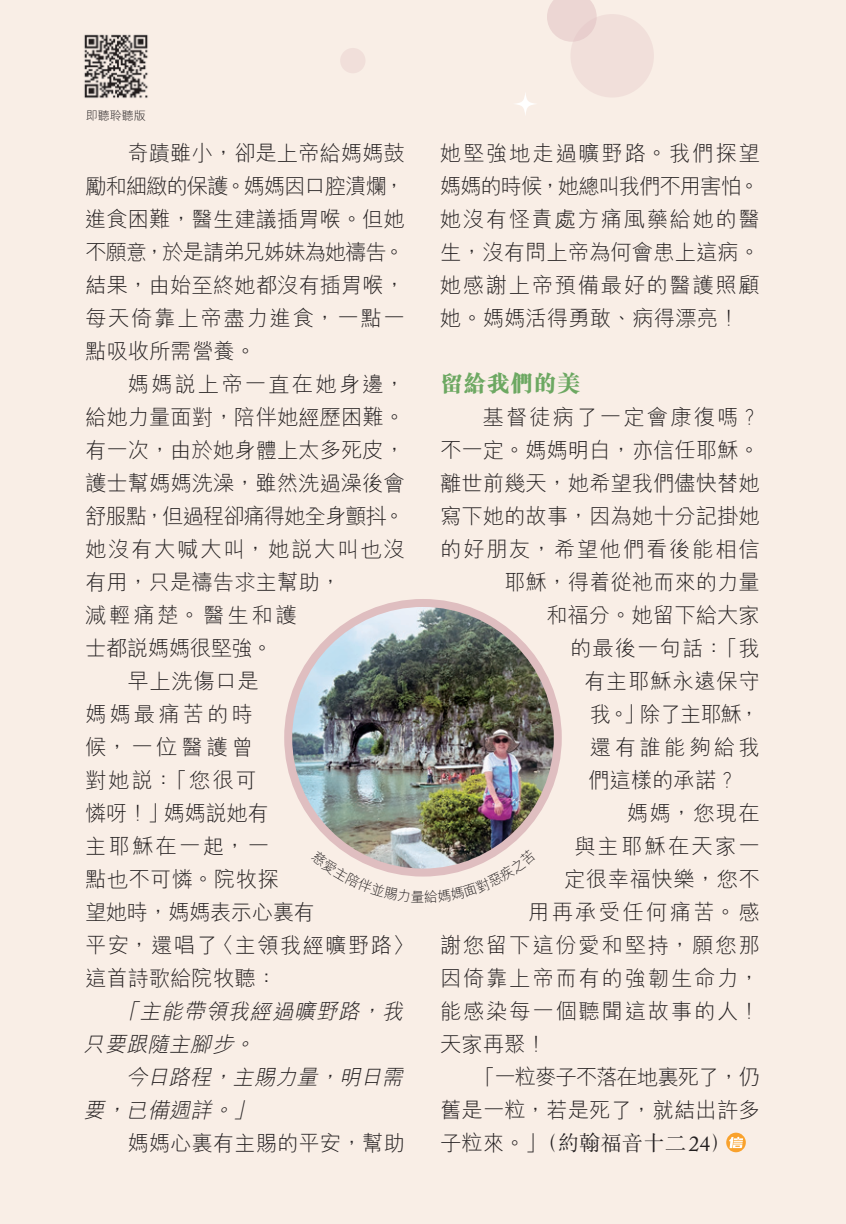
<style>
.page{position:relative;width:846px;height:1224px;background:#f9eee6}
.page>*{position:absolute;margin:0;border:0;box-sizing:border-box;transform-origin:0 0}
.t1{font:800 23.4px "M Sung HK";color:#6da862}
.t2{font:300 21.4px/33px "M Hei HK";color:#231f20;text-align:justify}
.t3{font:300 21.4px "M Hei HK";letter-spacing:.08em;color:#231f20}
.t4{font:italic 300 21.4px/33px "M Hei HK";color:#231f20}
.t5{font:300 21.4px "M Hei HK";letter-spacing:-.05em;color:#231f20}
.t6{font:300 21.4px "M Hei HK";letter-spacing:.095em;color:#231f20}
.t7{font:300 21.4px "M Hei HK";letter-spacing:.06em;color:#231f20}
.t8{font:300 21.4px "M Sung HK";color:#231f20}
.t9{font:300 21.4px "M Hei HK";letter-spacing:-.025em;color:#231f20}
.t10{font:300 21.4px "M Hei HK";letter-spacing:.105em;color:#231f20}
.t11{font:300 21.4px "M Hei HK";letter-spacing:.13em;color:#231f20}
.t12{font:300 21.4px "M Hei HK";letter-spacing:-.02em;color:#231f20}
.t13{font:300 21.4px "M Hei HK";letter-spacing:.025em;color:#231f20}
.t14{font:300 21.4px "M Hei HK";letter-spacing:.03em;color:#231f20}
.t15{font:300 21.4px "M Hei HK";letter-spacing:.1em;color:#231f20}
.t16{font:300 21.4px "M Hei HK";letter-spacing:.14em;color:#231f20}
.t17{font:300 21.4px "M Hei HK";letter-spacing:.155em;color:#231f20}
.t18{font:300 12px "M Hei HK";color:#231f20}
.s1{font-family:"M Hei HK"}
.s2{font-family:"Adobe Caslon Pro";font-weight:400}
</style>
<div class="page">
<img style="left:288px;top:603px;width:270px;height:270px;border-radius:135px">
<div style="left:284px;top:599px;width:278px;height:278px;border:8px solid #dfbec0;border-radius:50%"></div>
<svg style="left:547px;top:0;width:50px;height:42px;background:#edd9d5"></svg>
<div style="left:570px;top:14px;width:84px;height:84px;background:#f1dfda;border-radius:50%"></div>
<div style="left:340px;top:48px;width:26px;height:25px;background:#f1dfda;border-radius:50%"></div>
<svg style="left:513px;top:92px;width:25px;height:24px"></svg>
<svg style="left:726px;top:1133px;width:20px;height:19px"></svg>
<svg style="left:729px;top:1137px;width:14px;height:11px"></svg>
<img style="left:84px;top:34px;width:64px;height:64px">
<svg style="left:339px;top:848px;width:168px;height:29px"></svg>
<p class="t18" style="left:86px;top:110px;width:62px">即聽聆聽版</p>
<p class="t2" style="left:85px;top:136px;width:322px;text-indent:43px">奇蹟雖小，卻是上帝給媽媽鼓勵和細緻的保護。媽媽因口腔潰爛，進食困難，醫生建議插胃喉。但她不願意，於是請弟兄姊妹為她禱告。結果，由始至終她都沒有插胃喉，每天倚靠上帝盡力進食，一點一點吸收所需營養。</p>
<p class="t6" style="left:128px;top:373px;width:279px">媽媽說上帝一直在她身邊，</p>
<p class="t2" style="left:85px;top:400px;width:322px">給她力量面對，陪伴她經歷困難。</p>
<p class="t2" style="left:85px;top:433px;width:322px">有一次，由於她身體上太多死皮，</p>
<p class="t2" style="left:85px;top:466px;width:321px">護士幫媽媽洗澡，雖然洗過澡後會</p>
<p class="t5" style="left:85px;top:505px;width:321px">舒服點，但過程卻痛得她全身顫抖。</p>
<p class="t3" style="left:85px;top:538px;width:321px">她沒有大喊大叫，她說大叫也沒</p>
<p class="t2" style="left:85px;top:565px;width:258px">有用，只是禱告求主幫助，</p>
<p class="t11" style="left:85px;top:604px;width:213px">減輕痛楚。醫生和護</p>
<p class="t12" style="left:85px;top:637px;width:189px">士都說媽媽很堅強。</p>
<p class="t2" style="left:128px;top:664px;width:133px">早上洗傷口是</p>
<p class="t16" style="left:85px;top:703px;width:170px">媽媽最痛苦的時</p>
<p class="t2" style="left:85px;top:730px;width:169px">候，一位醫護曾</p>
<p class="t2" style="left:85px;top:763px;width:174px">對她說：「您很可</p>
<p class="t2" style="left:85px;top:796px;width:185px">憐呀！」媽媽說她有</p>
<p class="t2" style="left:85px;top:829px;width:186px">主耶穌在一起，一</p>
<p class="t2" style="left:85px;top:862px;width:195px">點也不可憐。院牧探</p>
<p class="t9" style="left:85px;top:901px;width:231px">望她時，媽媽表示心裏有</p>
<p class="t7" style="left:85px;top:934px;width:331px">平安，還唱了〈主領我經曠野路〉</p>
<p class="t2" style="left:85px;top:961px;width:194px">這首詩歌給院牧聽：</p>
<p class="t4" style="left:83px;top:994px;width:326px;text-indent:34px">「主能帶領我經過曠野路，我只要跟隨主腳步。</p>
<p class="t4" style="left:83px;top:1060px;width:326px;text-indent:43px">今日路程，主賜力量，明日需要，已備週詳。」</p>
<p class="t2" style="left:128px;top:1126px;width:279px">媽媽心裏有主賜的平安，幫助</p>
<p class="t2" style="left:440px;top:136px;width:322px">她堅強地走過曠野路。我們探望媽媽的時候，她總叫我們不用害怕。她沒有怪責處方痛風藥給她的醫生，沒有問上帝為何會患上這病。她感謝上帝預備最好的醫護照顧她。媽媽活得勇敢、病得漂亮！</p>
<p class="t1" style="left:440px;top:371px;width:142px">留給我們的美</p>
<p class="t6" style="left:483px;top:406px;width:279px">基督徒病了一定會康復嗎？</p>
<p class="t2" style="left:440px;top:433px;width:321px">不一定。媽媽明白，亦信任耶穌。</p>
<p class="t2" style="left:440px;top:466px;width:321px">離世前幾天，她希望我們儘快替她</p>
<p class="t2" style="left:440px;top:499px;width:321px">寫下她的故事，因為她十分記掛她</p>
<p class="t3" style="left:440px;top:538px;width:321px">的好朋友，希望他們看後能相信</p>
<p class="t2" style="left:504px;top:565px;width:257px">耶穌，得着從祂而來的力量</p>
<p class="t2" style="left:546px;top:598px;width:215px">和福分。她留下給大家</p>
<p class="t2" style="left:570px;top:631px;width:191px">的最後一句話：「我</p>
<p class="t14" style="left:584px;top:670px;width:177px">有主耶穌永遠保守</p>
<p class="t2" style="left:590px;top:697px;width:172px">我。」除了主耶穌，</p>
<p class="t17" style="left:590px;top:736px;width:171px">還有誰能夠給我</p>
<p class="t2" style="left:588px;top:763px;width:151px">們這樣的承諾？</p>
<p class="t2" style="left:627px;top:796px;width:135px">媽媽，您現在</p>
<p class="t15" style="left:574px;top:835px;width:188px">與主耶穌在天家一</p>
<p class="t13" style="left:564px;top:868px;width:198px">定很幸福快樂，您不</p>
<p class="t10" style="left:528px;top:901px;width:233px">用再承受任何痛苦。感</p>
<p class="t3" style="left:440px;top:934px;width:321px">謝您留下這份愛和堅持，願您那</p>
<p class="t3" style="left:440px;top:967px;width:321px">因倚靠上帝而有的強韌生命力，</p>
<p class="t3" style="left:440px;top:1000px;width:321px">能感染每一個聽聞這故事的人！</p>
<p class="t2" style="left:440px;top:1027px;width:109px">天家再聚！</p>
<p class="t5" style="left:474px;top:1066px;width:287px">「一粒麥子不落在地裏死了，仍</p>
<p class="t2" style="left:440px;top:1093px;width:321px">舊是一粒，若是死了，就結出許多</p>
<p class="t8" style="left:440px;top:1128px;width:293px"><span class="s1">子粒來。」</span>（約翰福音十二<span class="s2">24</span>）</p>
</div>
